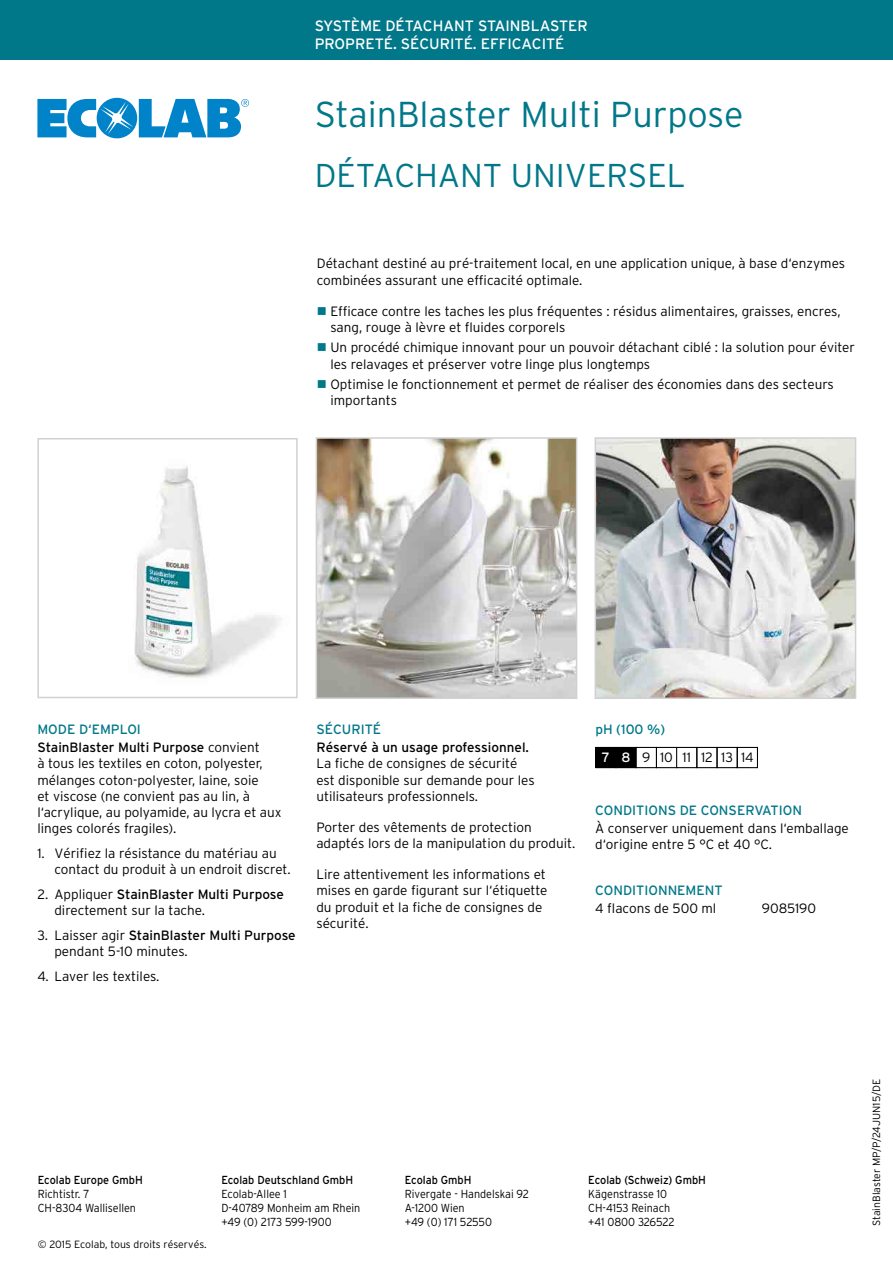
<style>
.page{position:relative;width:893px;height:1263px;background:#fff}
.page>*{position:absolute;margin:0;border:0;box-sizing:border-box;transform-origin:0 0}
.t1{font:300 36px "Interstate";color:#007889}
.t2{font:300 33px "Interstate";color:#007889}
.t3{font:15px/18px "Interstate";color:#fff}
.t4{font:300 13.5px/16.2px "Interstate";color:#000}
.t5{font:13.5px/18.3px "Interstate";color:#000}
.t6{font:13.5px "Interstate";color:#007889}
.t7{font:300 11.7px/14px "Interstate";color:#000;scale:.93 1}
.t8{font:11.7px "Interstate";color:#000;scale:.93 1}
.t9{font:300 10.5px "Interstate";color:#000}
.s1{color:#007889}
.s2{font-weight:300}
.s3{font-weight:400}
.s4{font-weight:400;color:#007889}
.s5{font-weight:400;color:#fff}
</style>
<div class="page">
<div style="left:0;top:0;width:893px;height:60px;background:#007889"></div>
<svg style="left:37px;top:98px;width:212px;height:40px"></svg>
<img style="left:134px;top:465px;width:147px;height:213px">
<div style="left:37px;top:438px;width:261px;height:260px;border:2px solid #d0d1d2"></div>
<img style="left:319px;top:440px;width:255px;height:256px">
<div style="left:316px;top:437px;width:261px;height:262px;border:2px solid #d0d1d2"></div>
<img style="left:598px;top:440px;width:255px;height:256px">
<div style="left:595px;top:437px;width:261px;height:262px;border:2px solid #d0d1d2"></div>
<div style="left:737px;top:747px;width:21px;height:21px;border:1px solid #000"></div>
<div style="left:596px;top:747px;width:20px;height:21px;background:#000"></div>
<div style="left:595px;top:747px;width:22px;height:21px;border:1px solid #000"></div>
<div style="left:616px;top:747px;width:20px;height:21px;background:#000"></div>
<div style="left:636px;top:747px;width:21px;height:21px;border:1px solid #000"></div>
<div style="left:656px;top:747px;width:21px;height:21px;border:1px solid #000"></div>
<div style="left:676px;top:747px;width:21px;height:21px;border:1px solid #000"></div>
<div style="left:696px;top:747px;width:22px;height:21px;border:1px solid #000"></div>
<div style="left:716px;top:747px;width:22px;height:21px;border:1px solid #000"></div>
<p class="t3" style="left:315px;top:17px;width:275px">SYSTÈME DÉTACHANT STAINBLASTER<br>PROPRETÉ. SÉCURITÉ. EFFICACITÉ</p>
<h1 class="t1" style="left:315px;top:94px;width:430px">StainBlaster Multi Purpose</h1>
<h2 class="t2" style="left:315px;top:157px;width:373px">DÉTACHANT UNIVERSEL</h2>
<p class="t4" style="left:317px;top:255px;width:530px">Détachant destiné au pré-traitement local, en une application unique, à base d‘enzymes combinées assurant une efficacité optimale.</p>
<p class="t4" style="left:330px;top:303px;width:512px;text-indent:-14px"><span class="s1">■</span> Efficace contre les taches les plus fréquentes : résidus alimentaires, graisses, encres, sang, rouge à lèvre et fluides corporels</p>
<p class="t4" style="left:330px;top:339px;width:526px;text-indent:-14px"><span class="s1">■</span> Un procédé chimique innovant pour un pouvoir détachant ciblé : la solution pour éviter les relavages et préserver votre linge plus longtemps</p>
<p class="t4" style="left:330px;top:376px;width:505px;text-indent:-14px"><span class="s1">■</span> Optimise le fonctionnement et permet de réaliser des économies dans des secteurs importants</p>
<p class="t5" style="left:37px;top:720px;width:224px"><span class="s1">MODE D‘EMPLOI<br></span>StainBlaster Multi Purpose <span class="s2">convient</span></p>
<p class="t4" style="left:37px;top:755px;width:246px">à tous les textiles en coton, polyester, mélanges coton-polyester, laine, soie<br>et viscose (ne convient pas au lin, à l‘acrylique, au polyamide, au lycra et aux linges colorés fragiles).</p>
<p class="t4" style="left:54px;top:845px;width:238px;text-indent:-17px">1. Vérifiez la résistance du matériau au contact du produit à un endroit discret.</p>
<p class="t4" style="left:54px;top:886px;width:231px;text-indent:-17px">2. Appliquer <span class="s3">StainBlaster Multi Purpose </span>directement sur la tache.</p>
<p class="t4" style="left:54px;top:927px;width:243px;text-indent:-17px">3. Laisser agir <span class="s3">StainBlaster Multi Purpose </span>pendant 5-10 minutes.</p>
<p class="t4" style="left:37px;top:968px;width:124px">4. Laver les textiles.</p>
<p class="t6" style="left:316px;top:721px;width:66px">SÉCURITÉ</p>
<p class="t5" style="left:316px;top:738px;width:214px">Réservé à un usage professionnel.</p>
<p class="t4" style="left:316px;top:755px;width:220px">La fiche de consignes de sécurité est disponible sur demande pour les utilisateurs professionnels.</p>
<p class="t4" style="left:316px;top:819px;width:260px">Porter des vêtements de protection adaptés lors de la manipulation du produit.</p>
<p class="t4" style="left:316px;top:866px;width:233px">Lire attentivement les informations et mises en garde figurant sur l‘étiquette du produit et la fiche de consignes de sécurité.</p>
<p class="t4" style="left:602px;top:715px;width:153px;line-height:28.5px;text-indent:-7px"><span class="s4">pH (100 %)<br></span><span class="s5">7 8</span> 91011 121314</p>
<p class="t6" style="left:595px;top:802px;width:208px">CONDITIONS DE CONSERVATION</p>
<p class="t4" style="left:595px;top:820px;width:255px">À conserver uniquement dans l‘emballage d‘origine entre 5 °C et 40 °C.</p>
<p class="t6" style="left:595px;top:882px;width:129px">CONDITIONNEMENT</p>
<p class="t4" style="left:595px;top:900px;width:123px">4 flacons de 500 ml</p>
<p class="t4" style="left:762px;top:900px;width:56px">9085190</p>
<p class="t8" style="left:38px;top:1173px;width:114px">Ecolab Europe GmbH</p>
<p class="t7" style="left:38px;top:1187px;width:107px">Richtistr. 7<br>CH-8304 Wallisellen</p>
<p class="t9" style="left:38px;top:1238px;width:170px">© 2015 Ecolab, tous droits réservés.</p>
<p class="t8" style="left:221px;top:1173px;width:143px">Ecolab Deutschland GmbH</p>
<p class="t7" style="left:221px;top:1187px;width:151px">Ecolab-Allee 1<br>D-40789 Monheim am Rhein +49 (0) 2173 599-1900</p>
<p class="t8" style="left:405px;top:1173px;width:73px">Ecolab GmbH</p>
<p class="t7" style="left:405px;top:1187px;width:135px">Rivergate - Handelskai 92<br>A-1200 Wien<br>+49 (0) 171 52550</p>
<p class="t8" style="left:588px;top:1173px;width:128px">Ecolab (Schweiz) GmbH</p>
<p class="t7" style="left:588px;top:1187px;width:94px">Kägenstrasse 10<br>CH-4153 Reinach +41 0800 326522</p>
<p class="t9" style="left:871px;top:1226px;width:149px;rotate:-90deg">StainBlaster MP/P/24JUN15/DE</p>
</div>
